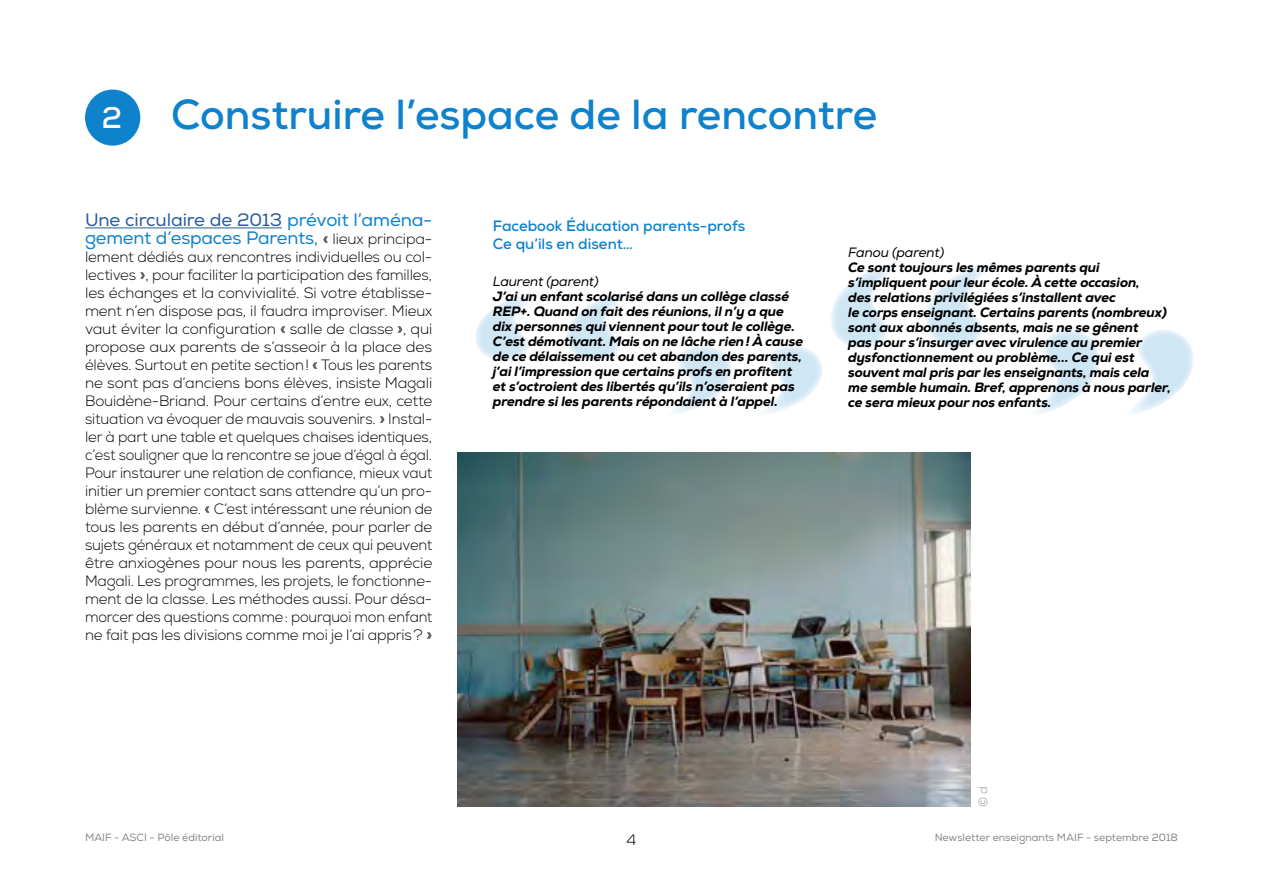
<style>
.page{position:relative;width:1263px;height:893px;background:#fff}
.page>*{position:absolute;margin:0;border:0;box-sizing:border-box;transform-origin:0 0}
.t1{font:700 42px "Nexa";color:#0e82cc}
.t2{font:18px/18px "Nexa";letter-spacing:-.01em;color:#0e82cc}
.t3{font:300 15px/18px "Nexa";letter-spacing:-.01em;color:#000;text-align:justify}
.t4{font:700 15px/18px "Nexa";color:#0e82cc}
.t5{font:italic 800 13.5px/15px "Nexa";letter-spacing:-.01em;color:#000}
.t6{font:italic 13.5px "Nexa";letter-spacing:-.01em;color:#000}
.t7{font:300 12px "Nexa";color:#999898}
.t8{font:10.5px "Nexa";color:#878787}
.s1{font-size:30px;color:#fff}
.s2{color:#275b9b}
.s3{font-weight:300;font-size:15px;color:#000}
</style>
<div class="page">
<svg style="left:476px;top:293px;width:346px;height:121px"></svg>
<svg style="left:831px;top:264px;width:362px;height:150px"></svg>
<img style="left:458px;top:452px;width:512px;height:355px">
<div style="left:85px;top:90px;width:55px;height:56px;background:#0e82cc;border-radius:50%"></div>
<hr style="left:85px;top:227px;width:197px;height:1px;background:#275b9b">
<h1 class="t1" style="left:102px;top:88px;width:777px"><span class="s1">2</span> Construire l’espace de la rencontre</h1>
<p class="t2" style="left:85px;top:211px;width:349px"><span class="s2">Une circulaire de 2013</span> prévoit l’aména&shy;gement d’espaces Parents, <span class="s3">« lieux principa-</span></p>
<p class="t3" style="left:85px;top:248px;width:349px">lement dédiés aux rencontres individuelles ou col&shy;lectives », pour faciliter la participation des familles, les échanges et la convivialité. Si votre établisse&shy;ment n’en dispose pas, il faudra improviser. Mieux vaut éviter la configuration « salle de classe », qui propose aux parents de s’asseoir à la place des élèves. Surtout en petite section! « Tous les parents ne sont pas d’anciens bons élèves, insiste Magali Bouidène-Briand. Pour certains d’entre eux, cette situation va évoquer de mauvais souvenirs. » Instal&shy;ler à part une table et quelques chaises identiques, c’est souligner que la rencontre se joue d’égal à égal.<br>Pour instaurer une relation de confiance, mieux vaut initier un premier contact sans attendre qu’un pro&shy;blème survienne. « C’est intéressant une réunion de tous les parents en début d’année, pour parler de sujets généraux et notamment de ceux qui peuvent être anxiogènes pour nous les parents, apprécie Magali. Les programmes, les projets, le fonctionne&shy;ment de la classe. Les méthodes aussi. Pour désa&shy;morcer des questions comme: pourquoi mon enfant ne fait pas les divisions comme moi je l’ai appris? »</p>
<p class="t4" style="left:493px;top:216px;width:254px">Facebook Éducation parents-profs<br>Ce qu’ils en disent…</p>
<p class="t6" style="left:493px;top:273px;width:107px">Laurent (parent)</p>
<p class="t5" style="left:493px;top:289px;width:312px">J’ai un enfant scolarisé dans un collège classé REP+. Quand on fait des réunions, il n’y a que dix personnes qui viennent pour tout le collège.<br>C’est démotivant. Mais on ne lâche rien! À cause de ce délaissement ou cet abandon des parents, j’ai l’impression que certains profs en profitent et s’octroient des libertés qu’ils n’oseraient pas prendre si les parents répondaient à l’appel.</p>
<p class="t6" style="left:848px;top:244px;width:98px">Fanou (parent)</p>
<p class="t5" style="left:848px;top:260px;width:324px">Ce sont toujours les mêmes parents qui s’impliquent pour leur école. À cette occasion,<br>des relations privilégiées s’installent avec<br>le corps enseignant. Certains parents (nombreux) sont aux abonnés absents, mais ne se gênent<br>pas pour s’insurger avec virulence au premier dysfonctionnement ou problème… Ce qui est souvent mal pris par les enseignants, mais cela me semble humain. Bref, apprenons à nous parler, ce sera mieux pour nos enfants.</p>
<p class="t7" style="left:976px;top:807px;width:22px;rotate:-90deg">© d</p>
<p class="t8" style="left:85px;top:831px;width:141px">MAIF - ASCI - Pôle éditorial</p>
<p class="t3" style="left:627px;top:831px;width:11px">4</p>
<p class="t8" style="left:935px;top:831px;width:245px">Newsletter enseignants MAIF - septembre 2018</p>
</div>
